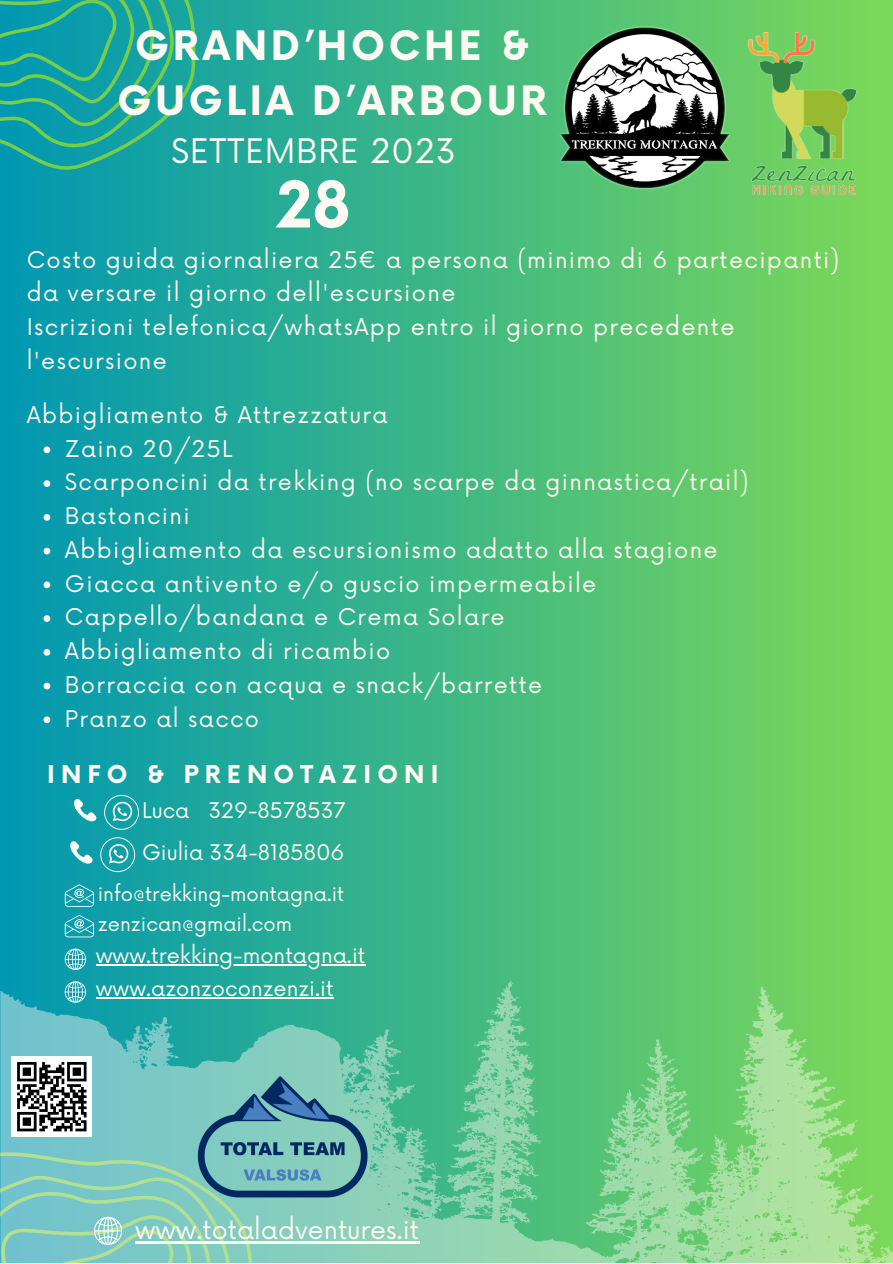
<style>
.page{position:relative;width:893px;height:1264px;background:#fff}
.page>*{position:absolute;margin:0;border:0;box-sizing:border-box;transform-origin:0 0}
.t1{font:700 62.55px "Now";color:#fff9f3}
.t2{font:700 39.45px/55.1px "Now";letter-spacing:.09em;color:#fff9f3;text-align:center}
.t3{font:33px "Now";letter-spacing:.02em;color:#fff9f3}
.t4{font:25.5px "Now";color:#fff9f3}
.t5{font:700 24px "Now";letter-spacing:.255em;color:#fff9f3}
.t6{font:22.5px/33.8px "Now";letter-spacing:.06em;color:#fff9f3}
.t7{font:21px "Now";color:#fff9f3}
.t8{font:19.5px "Now";color:#fff9f3}
</style>
<div class="page">
<div style="left:0;top:0;width:892px;height:1262px;background:linear-gradient(to right,#0097b2,#7dd858)"></div>
<svg style="left:0;top:980px;width:892px;height:282px;background:#6cc98e"></svg>
<svg style="left:44px;top:446px;width:6px;height:7px"></svg>
<svg style="left:44px;top:480px;width:6px;height:7px"></svg>
<svg style="left:44px;top:514px;width:6px;height:6px"></svg>
<svg style="left:44px;top:547px;width:6px;height:7px"></svg>
<svg style="left:44px;top:581px;width:6px;height:7px"></svg>
<svg style="left:44px;top:615px;width:6px;height:7px"></svg>
<svg style="left:44px;top:649px;width:6px;height:6px"></svg>
<svg style="left:44px;top:682px;width:6px;height:7px"></svg>
<svg style="left:44px;top:716px;width:6px;height:7px"></svg>
<div style="left:12px;top:1056px;width:80px;height:80px;background:#fff"></div>
<svg style="left:0;top:0;width:240px;height:237px;background:#19a39d"></svg>
<img style="left:557px;top:24px;width:156px;height:168px">
<img style="left:713px;top:24px;width:179px;height:180px">
<svg style="left:65px;top:884px;width:29px;height:22px"></svg>
<hr style="left:96px;top:964px;width:269px;height:1px;background:#fff9f3">
<svg style="left:65px;top:948px;width:21px;height:21px"></svg>
<svg style="left:65px;top:841px;width:28px;height:28px"></svg>
<svg style="left:100px;top:837px;width:35px;height:35px"></svg>
<svg style="left:69px;top:798px;width:28px;height:28px"></svg>
<svg style="left:104px;top:795px;width:35px;height:34px"></svg>
<svg style="left:65px;top:914px;width:29px;height:23px"></svg>
<hr style="left:96px;top:997px;width:237px;height:1px;background:#fff9f3">
<svg style="left:65px;top:981px;width:21px;height:21px"></svg>
<img style="left:186px;top:1056px;width:210px;height:160px">
<hr style="left:135px;top:1241px;width:284px;height:2px;background:#fff9f3">
<svg style="left:0;top:1061px;width:247px;height:201px;background:#7fbfba"></svg>
<p class="t2" style="left:117px;top:21px;width:431px">GRAND’HOCHE &amp;<br>GUGLIA D’ARBOUR</p>
<p class="t3" style="left:171px;top:133px;width:286px">SETTEMBRE 2023</p>
<p class="t1" style="left:276px;top:171px;width:75px">28</p>
<p class="t6" style="left:27px;top:244px;width:814px">Costo guida giornaliera 25€ a persona (minimo di 6 partecipanti) da versare il giorno dell'escursione</p>
<p class="t6" style="left:27px;top:311px;width:709px">Iscrizioni telefonica/whatsApp entro il giorno precedente l'escursione</p>
<p class="t6" style="left:27px;top:399px;width:362px">Abbigliamento &amp; Attrezzatura</p>
<p class="t6" style="left:65px;top:433px;width:169px">Zaino 20/25L</p>
<p class="t6" style="left:65px;top:466px;width:685px">Scarponcini da trekking (no scarpe da ginnastica/trail)</p>
<p class="t6" style="left:65px;top:500px;width:126px">Bastoncini</p>
<p class="t6" style="left:65px;top:534px;width:654px">Abbigliamento da escursionismo adatto alla stagione</p>
<p class="t6" style="left:65px;top:567px;width:533px">Giacca antivento e/o guscio impermeabile</p>
<p class="t6" style="left:65px;top:601px;width:441px">Cappello/bandana e Crema Solare</p>
<p class="t6" style="left:65px;top:635px;width:327px">Abbigliamento di ricambio</p>
<p class="t6" style="left:65px;top:669px;width:479px">Borraccia con acqua e snack/barrette</p>
<p class="t6" style="left:65px;top:702px;width:196px">Pranzo al sacco</p>
<p class="t5" style="left:47px;top:761px;width:393px">INFO &amp; PRENOTAZIONI</p>
<p class="t7" style="left:142px;top:798px;width:205px">Luca 329-8578537</p>
<p class="t7" style="left:142px;top:840px;width:204px">Giulia 334-8185806</p>
<p class="t8" style="left:98px;top:882px;width:248px">info@trekking-montagna.it</p>
<p class="t7" style="left:96px;top:944px;width:271px">www.trekking-montagna.it</p>
<p class="t8" style="left:98px;top:913px;width:196px">zenzican@gmail.com</p>
<p class="t7" style="left:96px;top:976px;width:239px">www.azonzoconzenzi.it</p>
<p class="t4" style="left:135px;top:1215px;width:286px">www.totaladventures.it</p>
</div>
